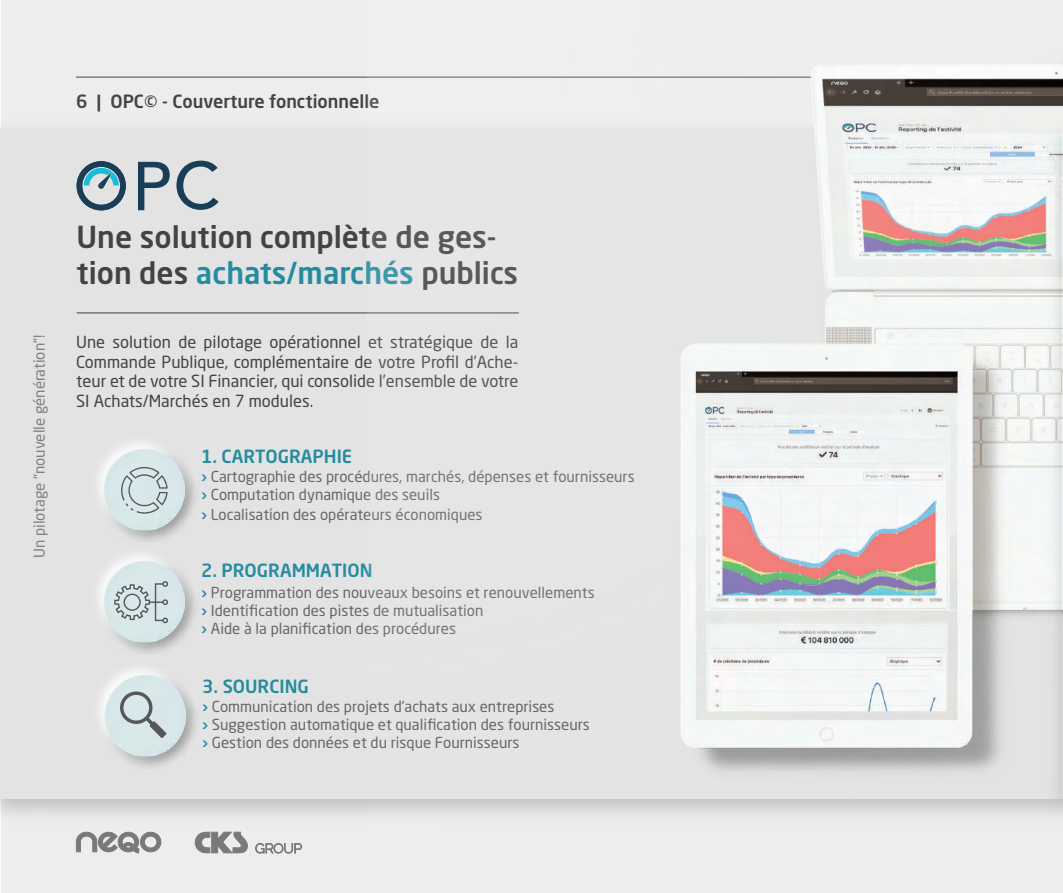
<style>
.page{position:relative;width:1063px;height:893px;background:#fff}
.page>*{position:absolute;margin:0;border:0;box-sizing:border-box;transform-origin:0 0}
.t1{font:500 30px/36px "Neo Sans Std";color:#434343}
.t2{font:500 18px "Neo Sans Std";color:#258ca0}
.t3{font:500 18px "Neo Sans Std";color:#434343}
.t4{font:16.5px/19.8px "Neo Sans Std";color:#434343;text-align:justify}
.t5{font:15px/18px "Neo Sans Std";color:#666766}
.t6{font:15px "Neo Sans Std";color:#808080}
.s1{color:#258ca0}
.s2{font-weight:500;color:#258ca0}
</style>
<div class="page">
<div style="left:1px;top:0;width:1062px;height:893px;background:#ededed"></div>
<div style="left:0;top:128px;width:1063px;height:670px;background:#e3e3e3"></div>
<svg style="left:138px;top:162px;width:32px;height:48px"></svg>
<svg style="left:176px;top:161px;width:43px;height:49px"></svg>
<svg style="left:77px;top:161px;width:49px;height:49px"></svg>
<hr style="left:77px;top:313px;width:442px;height:1px;background:#414141">
<hr style="left:76px;top:77px;width:910px;height:1px;background:#434343">
<img style="left:367px;top:63px;width:696px;height:756px">
<img style="left:1040px;top:113px;width:23px;height:707px">
<svg style="left:1062px;top:128px;width:1px;height:670px"></svg>
<svg style="left:76px;top:832px;width:85px;height:22px"></svg>
<svg style="left:255px;top:843px;width:47px;height:11px"></svg>
<svg style="left:195px;top:832px;width:53px;height:21px"></svg>
<img style="left:98px;top:443px;width:97px;height:98px">
<svg style="left:119px;top:465px;width:49px;height:49px"></svg>
<img style="left:98px;top:555px;width:97px;height:98px">
<svg style="left:114px;top:581px;width:54px;height:42px"></svg>
<img style="left:99px;top:669px;width:97px;height:98px">
<svg style="left:118px;top:690px;width:49px;height:48px"></svg>
<p class="t3" style="left:76px;top:90px;width:305px">6 | OPC© - Couverture fonctionnelle</p>
<p class="t6" style="left:30px;top:558px;width:225px;rotate:-90deg">Un pilotage “nouvelle génération”!</p>
<h1 class="t1" style="left:77px;top:218px;width:443px">Une solution complète de ges&shy;tion des <span class="s1">achats/marchés</span> publics</h1>
<p class="t4" style="left:76px;top:331px;width:444px">Une solution de pilotage opérationnel et stratégique de la Commande Publique, complémentaire de votre Profil d’Ache&shy;teur et de votre SI Financier, qui consolide l’ensemble de votre SI Achats/Marchés en 7 modules.</p>
<p class="t2" style="left:201px;top:445px;width:153px">1. CARTOGRAPHIE</p>
<p class="t5" style="left:201px;top:467px;width:435px"><span class="s2">›</span> Cartographie des procédures, marchés, dépenses et fournisseurs <span class="s2">›</span> Computation dynamique des seuils</p>
<p class="t5" style="left:201px;top:505px;width:283px"><span class="s2">›</span> Localisation des opérateurs économiques</p>
<p class="t2" style="left:201px;top:559px;width:173px">2. PROGRAMMATION</p>
<p class="t5" style="left:201px;top:584px;width:395px"><span class="s2">›</span> Programmation des nouveaux besoins et renouvellements <span class="s2">›</span> Identification des pistes de mutualisation<br><span class="s2">›</span> Aide à la planification des procédures</p>
<p class="t2" style="left:202px;top:675px;width:108px">3. SOURCING</p>
<p class="t5" style="left:202px;top:697px;width:389px"><span class="s2">›</span> Communication des projets d’achats aux entreprises<br><span class="s2">›</span> Suggestion automatique et qualification des fournisseurs <span class="s2">›</span> Gestion des données et du risque Fournisseurs</p>
</div>
